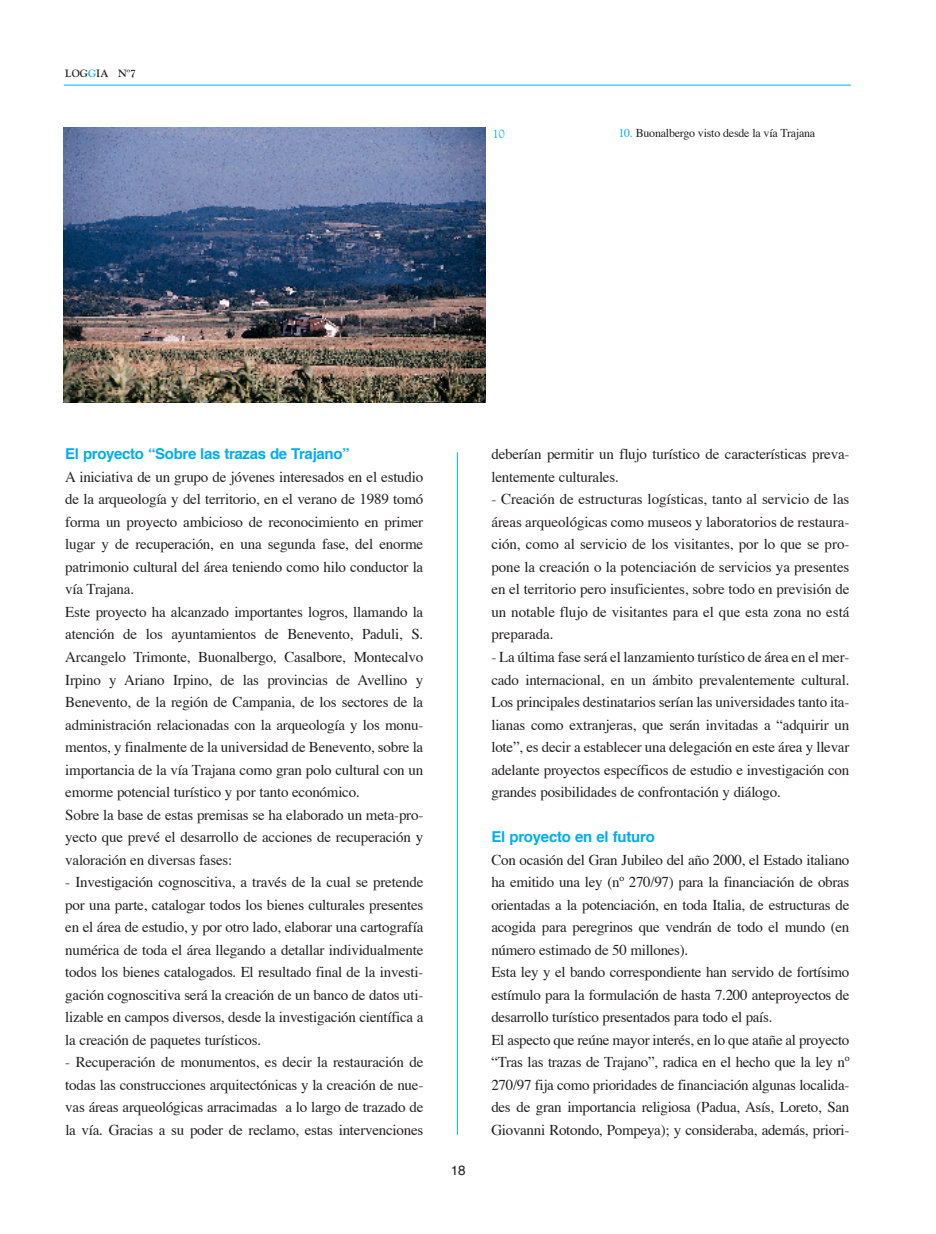
<style>
.page{position:relative;width:936px;height:1234px;background:#fff}
.page>*{position:absolute;margin:0;border:0;box-sizing:border-box;transform-origin:0 0}
.t1{font:15px/22.5px "Times";letter-spacing:-.015em;color:#231f20;text-align:justify}
.t2{font:700 15px "Helvetica";letter-spacing:-.02em;color:#00aeef}
.t3{font:13.5px "Helvetica";color:#231f20}
.t4{font:12px "Times";letter-spacing:-.02em;color:#231f20}
.t5{font:12px "Goudy";color:#00aeef}
.t6{font:700 10.5px "Goudy";color:#231f20}
.s1{color:#00aeef}
</style>
<div class="page">
<hr style="left:457px;top:452px;width:1px;height:682px;background:#00aeef">
<hr style="left:64px;top:85px;width:786px;height:1px;background:#00aeef">
<img style="left:64px;top:128px;width:421px;height:274px">
<p class="t6" style="left:65px;top:67px;width:72px">LOG<span class="s1">G</span>IA Nº7</p>
<p class="t5" style="left:493px;top:127px;width:13px">10</p>
<p class="t4" style="left:618px;top:128px;width:198px"><span class="s1">10.</span> Buonalbergo visto desde la vía Trajana</p>
<p class="t2" style="left:65px;top:447px;width:286px">El proyecto “Sobre las trazas de Trajano”</p>
<p class="t1" style="left:65px;top:466px;width:359px;text-align:left">A iniciativa de un grupo de jóvenes interesados en el estudio de la arqueología y del territorio, en el verano de 1989 tomó forma un proyecto ambicioso de reconocimiento en primer lugar y de recuperación, en una segunda fase, del enorme patrimonio cultural del área teniendo como hilo conductor la vía Trajana.<br>Este proyecto ha alcanzado importantes logros, llamando la atención de los ayuntamientos de Benevento, Paduli, S.<br>Arcangelo Trimonte, Buonalbergo, Casalbore, Montecalvo Irpino y Ariano Irpino, de las provincias de Avellino y Benevento, de la región de Campania, de los sectores de la administración relacionadas con la arqueología y los monu&shy;mentos, y finalmente de la universidad de Benevento, sobre la importancia de la vía Trajana como gran polo cultural con un emorme potencial turístico y por tanto económico.<br>Sobre la base de estas premisas se ha elaborado un meta-pro&shy;yecto que prevé el desarrollo de acciones de recuperación y valoración en diversas fases:</p>
<p class="t1" style="left:65px;top:871px;width:359px">- Investigación cognoscitiva, a través de la cual se pretende por una parte, catalogar todos los bienes culturales presentes en el área de estudio, y por otro lado, elaborar una cartografía numérica de toda el área llegando a detallar individualmente todos los bienes catalogados. El resultado final de la investi&shy;gación cognoscitiva será la creación de un banco de datos uti&shy;lizable en campos diversos, desde la investigación científica a la creación de paquetes turísticos.</p>
<p class="t1" style="left:65px;top:1051px;width:359px">- Recuperación de monumentos, es decir la restauración de todas las construcciones arquitectónicas y la creación de nue&shy;vas áreas arqueológicas arracimadas a lo largo de trazado de la vía. Gracias a su poder de reclamo, estas intervenciones</p>
<p class="t3" style="left:451px;top:1164px;width:17px">18</p>
<p class="t1" style="left:491px;top:444px;width:359px">deberían permitir un flujo turístico de características preva&shy;lentemente culturales.</p>
<p class="t1" style="left:491px;top:489px;width:359px">- Creación de estructuras logísticas, tanto al servicio de las áreas arqueológicas como museos y laboratorios de restaura&shy;ción, como al servicio de los visitantes, por lo que se pro&shy;pone la creación o la potenciación de servicios ya presentes en el territorio pero insuficientes, sobre todo en previsión de un notable flujo de visitantes para el que esta zona no está preparada.</p>
<p class="t1" style="left:491px;top:646px;width:359px">- La última fase será el lanzamiento turístico de área en el mer&shy;cado internacional, en un ámbito prevalentemente cultural.<br>Los principales destinatarios serían las universidades tanto ita&shy;lianas como extranjeras, que serán invitadas a “adquirir un lote”, es decir a establecer una delegación en este área y llevar adelante proyectos específicos de estudio e investigación con grandes posibilidades de confrontación y diálogo.</p>
<p class="t2" style="left:491px;top:830px;width:165px">El proyecto en el futuro</p>
<p class="t1" style="left:491px;top:849px;width:359px;text-align:left">Con ocasión del Gran Jubileo del año 2000, el Estado italiano ha emitido una ley (nº 270/97) para la financiación de obras orientadas a la potenciación, en toda Italia, de estructuras de acogida para peregrinos que vendrán de todo el mundo (en número estimado de 50 millones).<br>Esta ley y el bando correspondiente han servido de fortísimo estímulo para la formulación de hasta 7.200 anteproyectos de desarrollo turístico presentados para todo el país.<br>El aspecto que reúne mayor interés, en lo que atañe al proyecto “Tras las trazas de Trajano”, radica en el hecho que la ley nº 270/97 fija como prioridades de financiación algunas localida&shy;des de gran importancia religiosa (Padua, Asís, Loreto, San Giovanni Rotondo, Pompeya); y consideraba, además, priori-</p>
</div>
